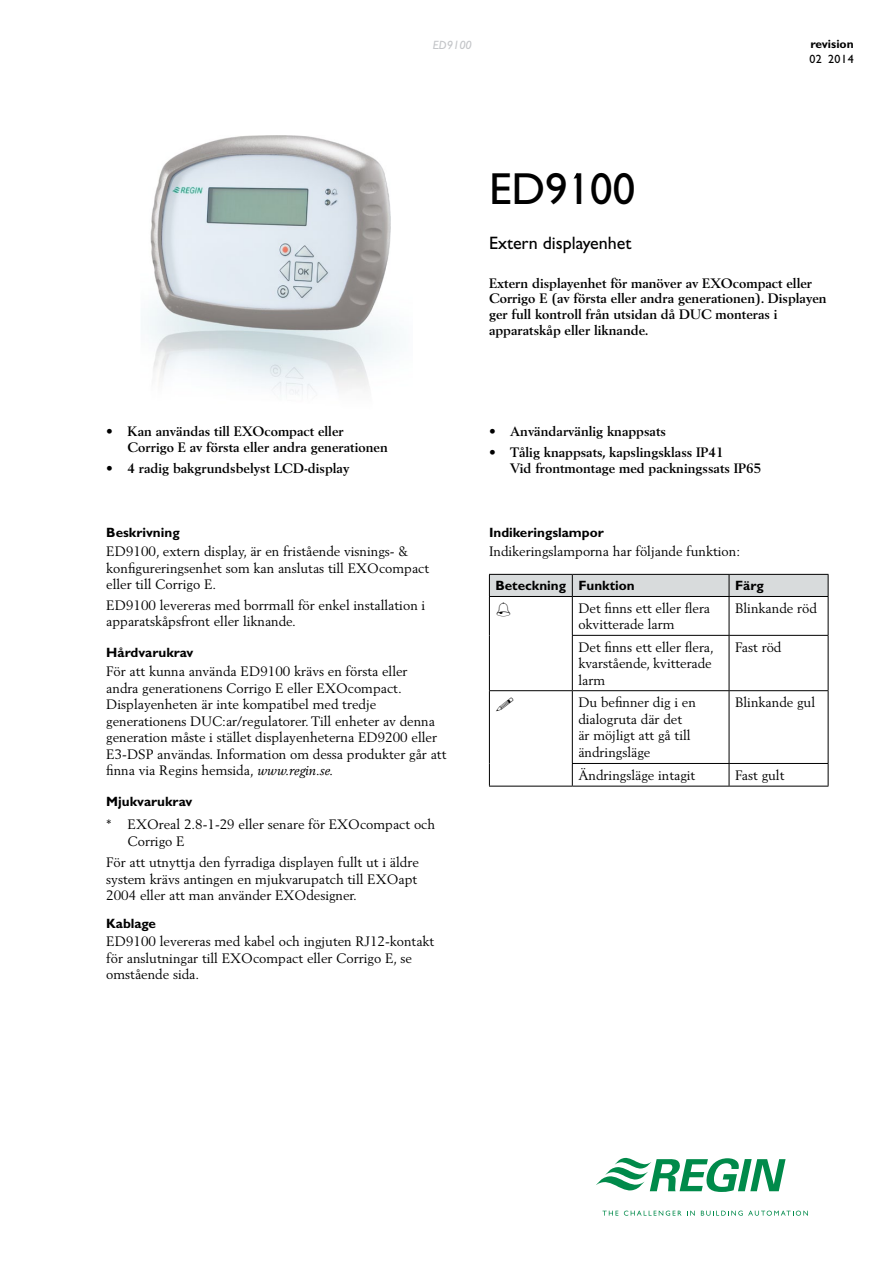
<style>
.page{position:relative;width:893px;height:1263px;background:#fff}
.page>*{position:absolute;margin:0;border:0;box-sizing:border-box;transform-origin:0 0}
.H_gill{font:45px "Gill Sans";color:#000}
.H_gill_mid{font:18px "Gill Sans";color:#000}
.body{font:13.5px/16.5px "Berling";color:#000}
.H_berling_small_bold{font:700 13.5px/15.8px "Berling";color:#000}
.H_berling_small_bold-2{font:13.5px/16.5px "Berling";color:#000}
.H_gill_bold_small{font:700 13.5px "Gill Sans";color:#000}
.t1{font:700 12px "Gill Sans";color:#000}
.t2{font:italic 12px "Gill Sans";color:#c3c5c8}
.t3{font:12px "Gill Sans";letter-spacing:.045em;color:#000}
.s1{font-style:italic}
</style>
<div class="page">
<svg style="left:596px;top:1158px;width:190px;height:34px"></svg>
<svg style="left:602px;top:1211px;width:16px;height:4px"></svg>
<svg style="left:624px;top:1210px;width:57px;height:6px"></svg>
<svg style="left:687px;top:1211px;width:8px;height:4px"></svg>
<svg style="left:701px;top:1210px;width:107px;height:6px"></svg>
<img style="left:147px;top:135px;width:249px;height:259px">
<svg style="left:573px;top:173px;width:8px;height:6px"></svg>
<div style="left:489px;top:574px;width:340px;height:22px;background:#d8dbdc"></div>
<hr style="left:489px;top:596px;width:83px;height:1px;background:#000">
<hr style="left:489px;top:597px;width:1px;height:38px;background:#000">
<hr style="left:572px;top:596px;width:157px;height:1px;background:#000">
<hr style="left:572px;top:597px;width:1px;height:38px;background:#000">
<hr style="left:729px;top:596px;width:99px;height:1px;background:#000">
<hr style="left:729px;top:597px;width:1px;height:38px;background:#000">
<hr style="left:828px;top:597px;width:1px;height:38px;background:#000">
<hr style="left:489px;top:635px;width:1px;height:55px;background:#000">
<hr style="left:572px;top:635px;width:157px;height:1px;background:#000">
<hr style="left:572px;top:636px;width:1px;height:54px;background:#000">
<hr style="left:729px;top:635px;width:99px;height:1px;background:#000">
<hr style="left:729px;top:636px;width:1px;height:54px;background:#000">
<hr style="left:828px;top:636px;width:1px;height:54px;background:#000">
<hr style="left:489px;top:690px;width:83px;height:1px;background:#000">
<hr style="left:489px;top:691px;width:1px;height:72px;background:#000">
<hr style="left:572px;top:690px;width:157px;height:1px;background:#000">
<hr style="left:572px;top:691px;width:1px;height:72px;background:#000">
<hr style="left:729px;top:690px;width:99px;height:1px;background:#000">
<hr style="left:729px;top:691px;width:1px;height:72px;background:#000">
<hr style="left:828px;top:691px;width:1px;height:72px;background:#000">
<svg style="left:489px;top:763px;width:1px;height:23px"></svg>
<hr style="left:572px;top:763px;width:157px;height:1px;background:#000">
<svg style="left:572px;top:764px;width:1px;height:22px"></svg>
<hr style="left:729px;top:763px;width:99px;height:1px;background:#000">
<svg style="left:729px;top:764px;width:1px;height:22px"></svg>
<svg style="left:828px;top:764px;width:1px;height:22px"></svg>
<hr style="left:489px;top:786px;width:83px;height:1px;background:#000">
<hr style="left:572px;top:786px;width:157px;height:1px;background:#000">
<hr style="left:729px;top:786px;width:99px;height:1px;background:#000">
<p class="t2" style="left:433px;top:39px;width:40px">ED9100</p>
<p class="t1" style="left:810px;top:37px;width:45px">revision</p>
<p class="t3" style="left:809px;top:52px;width:46px">02 2014</p>
<p class="H_berling_small_bold" style="left:127px;top:424px;width:262px;text-indent:-21px">• Kan användas till EXOcompact eller<br>Corrigo E av första eller andra generationen</p>
<p class="H_berling_small_bold" style="left:106px;top:460px;width:245px">• 4 radig bakgrundsbelyst LCD-display</p>
<p class="H_gill_bold_small" style="left:106px;top:525px;width:75px">Beskrivning</p>
<p class="body" style="left:106px;top:543px;width:325px">ED9100, extern display, är en fristående visnings- &amp; konfigureringsenhet som kan anslutas till EXOcompact eller till Corrigo E.</p>
<p class="body" style="left:106px;top:597px;width:321px">ED9100 levereras med borrmall för enkel installation i apparatskåpsfront eller liknande.</p>
<p class="H_gill_bold_small" style="left:106px;top:645px;width:89px">Hårdvarukrav</p>
<p class="body" style="left:106px;top:663px;width:342px">För att kunna använda ED9100 krävs en första eller<br>andra generationens Corrigo E eller EXOcompact.<br>Displayenheten är inte kompatibel med tredje generationens DUC:ar/regulatorer. Till enheter av denna generation måste i stället displayenheterna ED9200 eller E3-DSP användas. Information om dessa produkter går att finna via Regins hemsida, <span class="s1">www.regin.se.</span></p>
<p class="H_gill_bold_small" style="left:106px;top:794px;width:87px">Mjukvarukrav</p>
<p class="H_berling_small_bold-2" style="left:127px;top:816px;width:309px;text-indent:-21px">* EXOreal 2.8-1-29 eller senare för EXOcompact och<br>Corrigo E</p>
<p class="H_berling_small_bold-2" style="left:106px;top:854px;width:314px;text-align:justify">För att utnyttja den fyrradiga displayen fullt ut i äldre system krävs antingen en mjukvarupatch till EXOapt 2004 eller att man använder EXOdesigner.</p>
<p class="H_gill_bold_small" style="left:106px;top:915px;width:51px">Kablage</p>
<p class="body" style="left:106px;top:933px;width:330px">ED9100 levereras med kabel och ingjuten RJ12-kontakt för anslutningar till EXOcompact eller Corrigo E, se omstående sida.</p>
<p class="H_gill" style="left:489px;top:163px;width:148px">ED9100</p>
<p class="H_gill_mid" style="left:489px;top:233px;width:144px">Extern displayenhet</p>
<p class="H_berling_small_bold" style="left:489px;top:275px;width:339px">Extern displayenhet för manöver av EXOcompact eller Corrigo E (av första eller andra generationen). Displayen ger full kontroll från utsidan då DUC monteras i apparatskåp eller liknande.</p>
<p class="H_berling_small_bold" style="left:489px;top:424px;width:178px">• Användarvänlig knappsats</p>
<p class="H_berling_small_bold" style="left:510px;top:445px;width:253px;text-indent:-21px">• Tålig knappsats, kapslingsklass IP41<br>Vid frontmontage med packningssats IP65</p>
<p class="H_gill_bold_small" style="left:489px;top:525px;width:116px">Indikeringslampor</p>
<p class="body" style="left:489px;top:543px;width:253px">Indikeringslamporna har följande funktion:</p>
<p class="H_gill_bold_small" style="left:495px;top:578px;width:141px">Beteckning Funktion</p>
<p class="H_gill_bold_small" style="left:735px;top:578px;width:30px">Färg</p>
<p class="body" style="left:578px;top:600px;width:133px">Det finns ett eller flera okvitterade larm</p>
<p class="body" style="left:735px;top:600px;width:83px">Blinkande röd</p>
<p class="body" style="left:578px;top:638px;width:137px">Det finns ett eller flera, kvarstående, kvitterade larm</p>
<p class="body" style="left:735px;top:638px;width:48px">Fast röd</p>
<p class="body" style="left:578px;top:694px;width:119px">Du befinner dig i en dialogruta där det är möjligt att gå till ändringsläge</p>
<p class="body" style="left:735px;top:694px;width:82px">Blinkande gul</p>
<p class="body" style="left:578px;top:767px;width:119px">Ändringsläge intagit</p>
<p class="body" style="left:735px;top:767px;width:51px">Fast gult</p>
</div>
